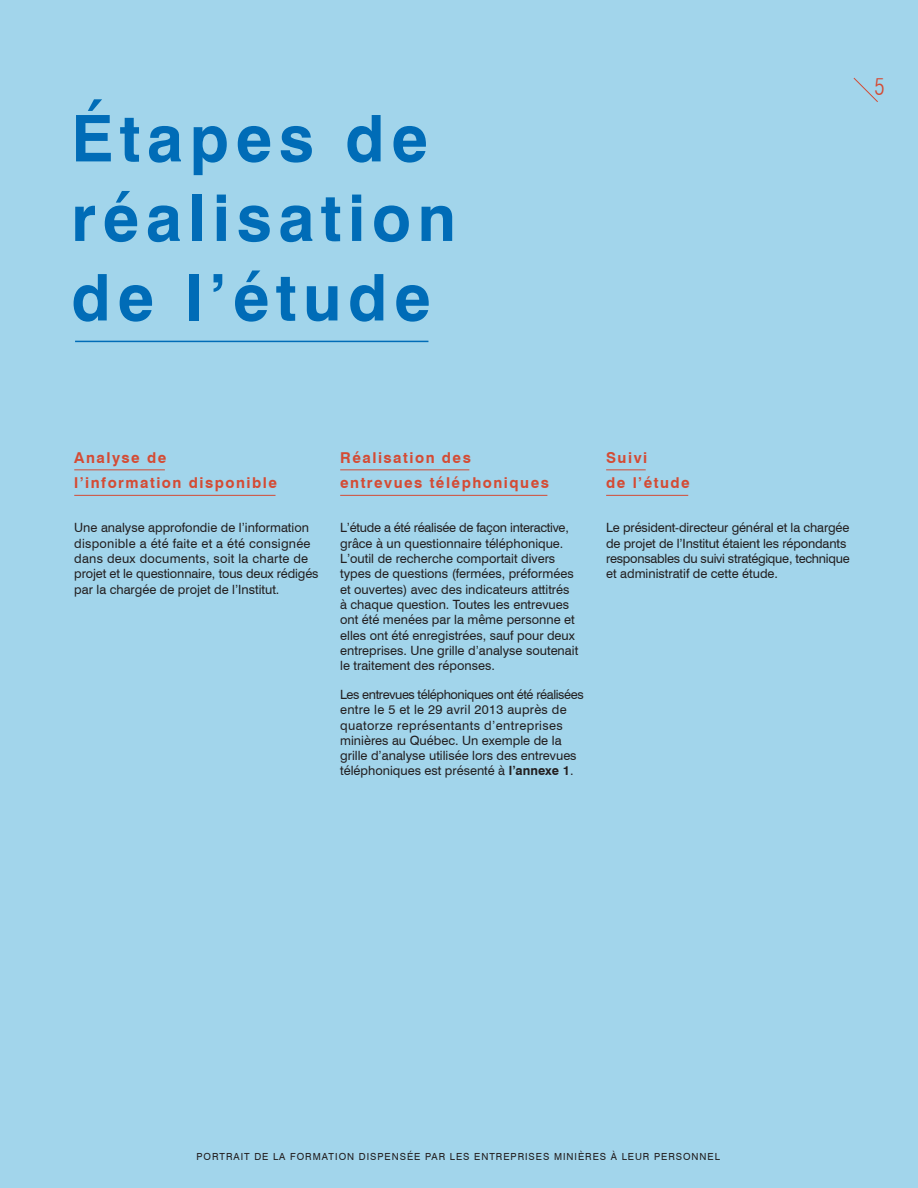
<style>
.page{position:relative;width:918px;height:1188px;background:#a2d5eb}
.page>*{position:absolute;margin:0;border:0;box-sizing:border-box;transform-origin:0 0}
.t1{font:700 64.5px/79.5px "Swiss 721 BT";letter-spacing:.1em;color:#006cb7}
.t2{font:300 condensed 22.8px "Swiss 721 BT";color:#d44b34}
.t3{font:700 15px/25.5px "Swiss 721 BT";letter-spacing:.1em;color:#d44b34}
.t4{font:12.75px/15.3px "Swiss 721 BT";color:#231f20}
.t5{font:9.75px "Swiss 721 BT";letter-spacing:.1em;color:#231f20}
.s1{font-weight:700}
</style>
<div class="page">
<svg style="left:853px;top:78px;width:25px;height:24px"></svg>
<hr style="left:74px;top:470px;width:91px;height:1px;background:#d44b34">
<hr style="left:74px;top:495px;width:202px;height:1px;background:#d44b34">
<hr style="left:75px;top:341px;width:353px;height:1px;background:#006cb7">
<hr style="left:340px;top:470px;width:129px;height:1px;background:#d44b34">
<hr style="left:340px;top:495px;width:207px;height:1px;background:#d44b34">
<hr style="left:606px;top:470px;width:40px;height:1px;background:#d44b34">
<hr style="left:606px;top:495px;width:82px;height:1px;background:#d44b34">
<p class="t1" style="left:71px;top:98px;width:386px">Étapes de réalisation de l’étude</p>
<p class="t2" style="left:874px;top:73px;width:12px">5</p>
<p class="t3" style="left:74px;top:445px;width:204px">Analyse de l’information disponible</p>
<p class="t4" style="left:74px;top:520px;width:246px">Une analyse approfondie de l’information disponible a été faite et a été consignée dans deux documents, soit la charte de projet et le questionnaire, tous deux rédigés par la chargée de projet de l’Institut.</p>
<p class="t3" style="left:340px;top:445px;width:210px">Réalisation des entrevues téléphoniques</p>
<p class="t4" style="left:340px;top:520px;width:240px">L’étude a été réalisée de façon interactive, grâce à un questionnaire téléphonique.<br>L’outil de recherche comportait divers types de questions (fermées, préformées et ouvertes) avec des indicateurs attitrés à chaque question. Toutes les entrevues ont été menées par la même personne et elles ont été enregistrées, sauf pour deux entreprises. Une grille d’analyse soutenait le traitement des réponses.</p>
<p class="t4" style="left:340px;top:687px;width:245px">Les entrevues téléphoniques ont été réalisées entre le 5 et le 29 avril 2013 auprès de quatorze représentants d’entreprises minières au Québec. Un exemple de la grille d’analyse utilisée lors des entrevues téléphoniques est présenté à <span class="s1">l’annexe 1</span>.</p>
<p class="t3" style="left:606px;top:445px;width:85px">Suivi<br>de l’étude</p>
<p class="t4" style="left:606px;top:520px;width:245px">Le président-directeur général et la chargée de projet de l’Institut étaient les répondants responsables du suivi stratégique, technique et administratif de cette étude.</p>
<p class="t5" style="left:196px;top:1150px;width:525px">Portrait de la formation dispensée par les entreprises minières à leur personnel</p>
</div>
